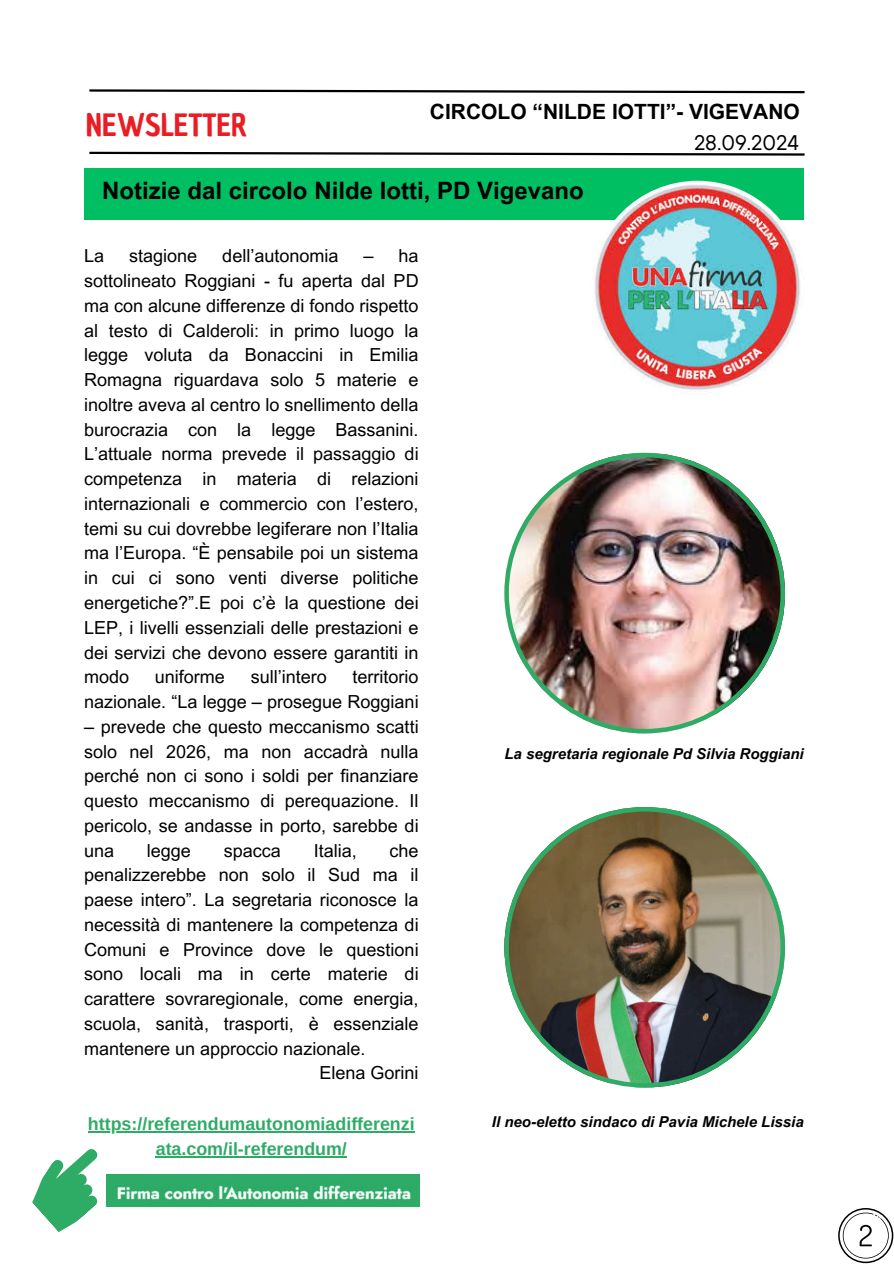
<style>
.page{position:relative;width:894px;height:1264px;background:#fff}
.page>*{position:absolute;margin:0;border:0;box-sizing:border-box;transform-origin:0 0}
.t1{font:30px "Chau Philomene One";color:#e91d23}
.t2{font:700 24px "Arial MT Pro";color:#000}
.t3{font:700 21px "Arial MT Pro";color:#000}
.t4{font:21px "TT Hoves";color:#000}
.t5{font:18px/24.8px "Arial MT Pro";color:#000;text-align:justify}
.t6{font:700 17.85px/24.8px "Arimo";color:#2eac66;text-align:center}
.t7{font:italic 700 15px "Arial MT Pro";color:#000}
</style>
<div class="page">
<svg style="left:89px;top:89px;width:716px;height:5px"></svg>
<svg style="left:89px;top:151px;width:716px;height:5px"></svg>
<div style="left:84px;top:168px;width:719px;height:52px;background:#00bf63"></div>
<svg style="left:32px;top:1149px;width:66px;height:83px"></svg>
<img style="left:106px;top:1174px;width:313px;height:32px">
<hr style="left:88px;top:1131px;width:326px;height:1px;background:#2eac66">
<hr style="left:156px;top:1155px;width:191px;height:2px;background:#2eac66">
<svg style="left:838px;top:1208px;width:55px;height:55px"></svg>
<img style="left:504px;top:453px;width:280px;height:280px">
<img style="left:504px;top:807px;width:280px;height:280px">
<img style="left:590px;top:181px;width:214px;height:213px;border-radius:50%">
<h1 class="t1" style="left:86px;top:105px;width:163px">NEWSLETTER</h1>
<p class="t3" style="left:430px;top:100px;width:371px">CIRCOLO “NILDE IOTTI”- VIGEVANO</p>
<p class="t4" style="left:693px;top:129px;width:106px">28.09.2024</p>
<h2 class="t2" style="left:102px;top:176px;width:483px">Notizie dal circolo Nilde Iotti, PD Vigevano</h2>
<p class="t5" style="left:84px;top:244px;width:336px;text-indent:279px">– ha sottolineato Roggiani - fu aperta dal PD ma con alcune differenze di fondo rispetto al testo di Calderoli: in primo luogo la legge voluta da Bonaccini in Emilia Romagna riguardava solo 5 materie e inoltre aveva al centro lo snellimento della burocrazia con la legge Bassanini.<br>L’attuale norma prevede il passaggio di competenza in materia di relazioni internazionali e commercio con l’estero, temi su cui dovrebbe legiferare non l’Italia ma l’Europa. “È pensabile poi un sistema in cui ci sono venti diverse politiche energetiche?”.E poi c’è la questione dei LEP, i livelli essenziali delle prestazioni e dei servizi che devono essere garantiti in modo</p>
<p class="t5" style="left:84px;top:244px;width:22px">La</p>
<p class="t5" style="left:129px;top:244px;width:70px">stagione</p>
<p class="t5" style="left:222px;top:244px;width:118px">dell’autonomia</p>
<p class="t5" style="left:155px;top:665px;width:72px">uniforme</p>
<p class="t5" style="left:251px;top:665px;width:78px">sull’intero</p>
<p class="t5" style="left:84px;top:665px;width:336px;text-align:right">territorio<br>nazionale. “La legge – prosegue Roggiani</p>
<p class="t5" style="left:84px;top:715px;width:336px">– prevede che questo meccanismo scatti solo nel 2026, ma non accadrà nulla perché non ci sono i soldi per finanziare questo meccanismo di perequazione. Il pericolo, se andasse in porto, sarebbe di una</p>
<p class="t5" style="left:147px;top:838px;width:46px">legge</p>
<p class="t5" style="left:224px;top:838px;width:59px">spacca</p>
<p class="t5" style="left:313px;top:838px;width:45px">Italia,</p>
<p class="t5" style="left:389px;top:838px;width:31px">che</p>
<p class="t5" style="left:84px;top:863px;width:336px">penalizzerebbe non solo il Sud ma il</p>
<p class="t5" style="left:84px;top:888px;width:336px">paese intero”. La segretaria riconosce la</p>
<p class="t5" style="left:84px;top:913px;width:336px">necessità di mantenere la competenza di</p>
<p class="t5" style="left:84px;top:937px;width:336px">Comuni e Province dove le questioni</p>
<p class="t5" style="left:84px;top:962px;width:336px">sono locali ma in certe materie di</p>
<p class="t5" style="left:84px;top:987px;width:336px">carattere sovraregionale, come energia,</p>
<p class="t5" style="left:84px;top:1012px;width:336px">scuola, sanità, trasporti, è essenziale</p>
<p class="t5" style="left:84px;top:1036px;width:283px">mantenere un approccio nazionale.</p>
<p class="t5" style="left:319px;top:1061px;width:101px">Elena Gorini</p>
<p class="t6" style="left:88px;top:1111px;width:328px">https://referendumautonomiadifferenzi ata.com/il-referendum/</p>
<p class="t7" style="left:504px;top:745px;width:301px">La segretaria regionale Pd Silvia Roggiani</p>
<p class="t7" style="left:491px;top:1112px;width:313px">Il neo-eletto sindaco di Pavia Michele Lissia</p>
</div>
